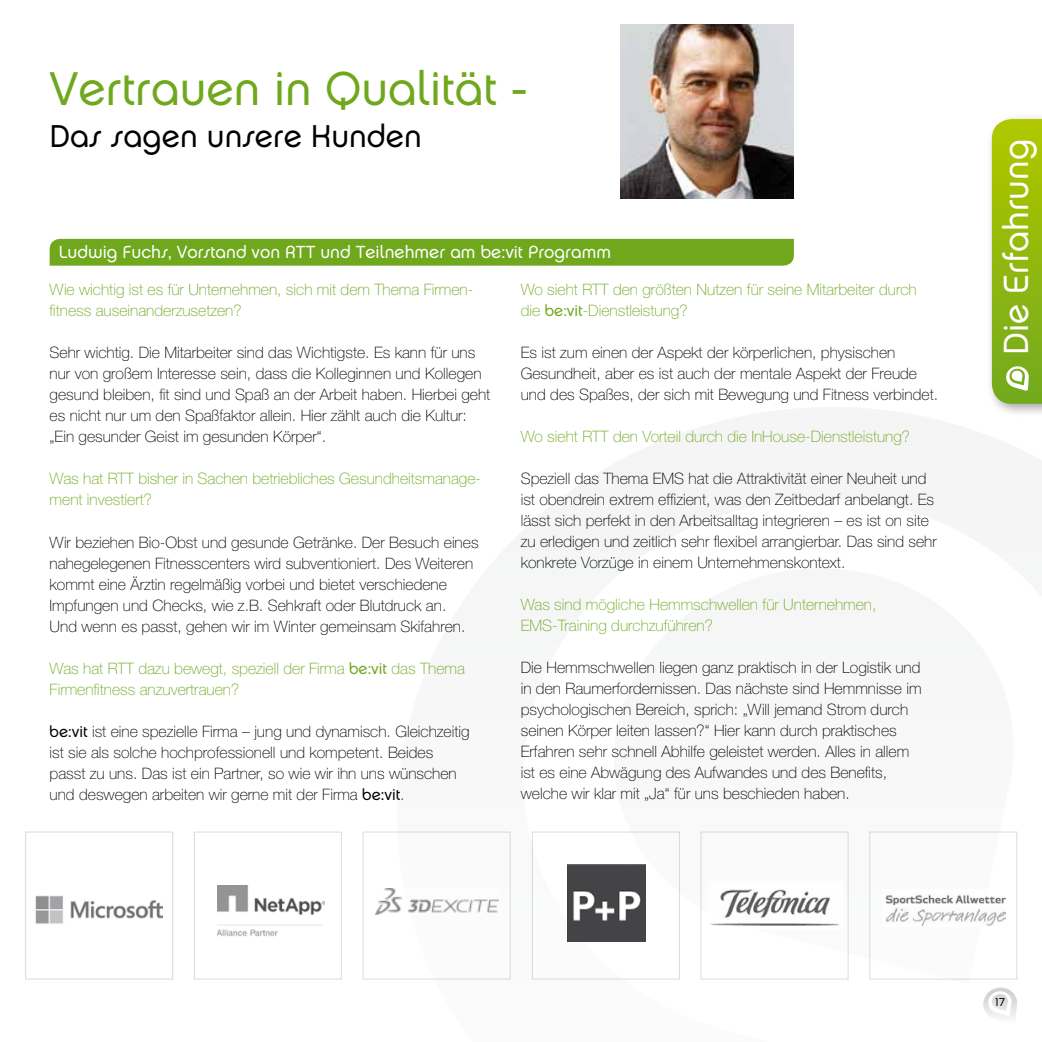
<style>
.page{position:relative;width:1042px;height:1042px;background:#fff}
.page>*{position:absolute;margin:0;border:0;box-sizing:border-box;transform-origin:0 0}
.t1{font:47.25px "Chalet London Nineteen Seventy";color:#70a81d}
.t2{font:34.82px "Chalet London Nineteen Seventy";color:#fff}
.t3{font:31.5px "Chalet London Nineteen Seventy";color:#000}
.t4{font:17.5px "Chalet London Nineteen Seventy";color:#fff}
.t5{font:100 15.75px/21px "Helvetica Neue LT Std";color:#000}
.t6{font:100 15.75px/21px "Helvetica Neue LT Std";color:#70a81d}
.t7{font:11.38px "Chalet London Nineteen Seventy";color:#000}
.s1{font-family:"Chalet London Nineteen Seventy";font-weight:400}
</style>
<div class="page">
<div style="left:986px;top:113px;width:56px;height:304px;background:#000;opacity:.35"></div>
<svg style="left:992px;top:119px;width:50px;height:285px;background:#95ba14"></svg>
<img style="left:620px;top:25px;width:174px;height:173px">
<img style="left:36px;top:895px;width:127px;height:29px">
<div style="left:25px;top:831px;width:148px;height:148px;border:1px solid #d9dadb"></div>
<img style="left:567px;top:864px;width:78px;height:77px">
<img style="left:375px;top:888px;width:123px;height:27px">
<img style="left:217px;top:886px;width:107px;height:51px">
<img style="left:711px;top:889px;width:128px;height:37px">
<img style="left:885px;top:895px;width:120px;height:30px">
<div style="left:50px;top:239px;width:744px;height:27px;background:#70a81d"></div>
<svg style="left:983px;top:987px;width:34px;height:31px"></svg>
<h1 class="t1" style="left:50px;top:59px;width:480px">Vertrauen in Qualität -</h1>
<h3 class="t3" style="left:50px;top:116px;width:374px">Das sagen unsere Kunden</h3>
<p class="t4" style="left:59px;top:241px;width:554px">Ludwig Fuchs, Vorstand von RTT und Teilnehmer am be:vit Programm</p>
<p class="t6" style="left:50px;top:279px;width:425px">Wie wichtig ist es für Unternehmen, sich mit dem Thema Firmen&shy;fitness auseinanderzusetzen?</p>
<p class="t5" style="left:50px;top:342px;width:442px">Sehr wichtig. Die Mitarbeiter sind das Wichtigste. Es kann für uns nur von großem Interesse sein, dass die Kolleginnen und Kollegen gesund bleiben, fit sind und Spaß an der Arbeit haben. Hierbei geht es nicht nur um den Spaßfaktor allein. Hier zählt auch die Kultur: „Ein gesunder Geist im gesunden Körper“.</p>
<p class="t6" style="left:50px;top:468px;width:433px">Was hat RTT bisher in Sachen betriebliches Gesundheitsmanage&shy;ment investiert?</p>
<p class="t5" style="left:50px;top:531px;width:430px">Wir beziehen Bio-Obst und gesunde Getränke. Der Besuch eines nahegelegenen Fitnesscenters wird subventioniert. Des Weiteren kommt eine Ärztin regelmäßig vorbei und bietet verschiedene Impfungen und Checks, wie z.B. Sehkraft oder Blutdruck an.<br>Und wenn es passt, gehen wir im Winter gemeinsam Skifahren.</p>
<p class="t6" style="left:50px;top:657px;width:417px">Was hat RTT dazu bewegt, speziell der Firma <span class="s1">be:vit</span> das Thema<br>Firmenfitness anzuvertrauen?</p>
<p class="t5" style="left:50px;top:720px;width:421px"><span class="s1">be:vit</span> ist eine spezielle Firma – jung und dynamisch. Gleichzeitig ist sie als solche hochprofessionell und kompetent. Beides passt zu uns. Das ist ein Partner, so wie wir ihn uns wünschen und deswegen arbeiten wir gerne mit der Firma <span class="s1">be:vit</span>.</p>
<p class="t6" style="left:521px;top:279px;width:397px">Wo sieht RTT den größten Nutzen für seine Mitarbeiter durch die <span class="s1">be:vit</span>-Dienstleistung?</p>
<p class="t5" style="left:521px;top:342px;width:419px">Es ist zum einen der Aspekt der körperlichen, physischen<br>Gesundheit, aber es ist auch der mentale Aspekt der Freude und des Spaßes, der sich mit Bewegung und Fitness verbindet.</p>
<p class="t6" style="left:521px;top:426px;width:391px">Wo sieht RTT den Vorteil durch die InHouse-Dienstleistung?</p>
<p class="t5" style="left:521px;top:468px;width:418px">Speziell das Thema EMS hat die Attraktivität einer Neuheit und ist obendrein extrem effizient, was den Zeitbedarf anbelangt. Es lässt sich perfekt in den Arbeitsalltag integrieren – es ist on site zu erledigen und zeitlich sehr flexibel arrangierbar. Das sind sehr konkrete Vorzüge in einem Unternehmenskontext.</p>
<p class="t6" style="left:521px;top:594px;width:357px">Was sind mögliche Hemmschwellen für Unternehmen,<br>EMS-Training durchzuführen?</p>
<p class="t5" style="left:521px;top:657px;width:402px">Die Hemmschwellen liegen ganz praktisch in der Logistik und in den Raumerfordernissen. Das nächste sind Hemmnisse im psychologischen Bereich, sprich: „Will jemand Strom durch seinen Körper leiten lassen?“ Hier kann durch praktisches Erfahren sehr schnell Abhilfe geleistet werden. Alles in allem ist es eine Abwägung des Aufwandes und des Benefits, welche wir klar mit „Ja“ für uns beschieden haben.</p>
<h2 class="t2" style="left:995px;top:355px;width:217px;rotate:-90deg">Die Erfahrung</h2>
<p class="t7" style="left:995px;top:995px;width:11px">17</p>
</div>
